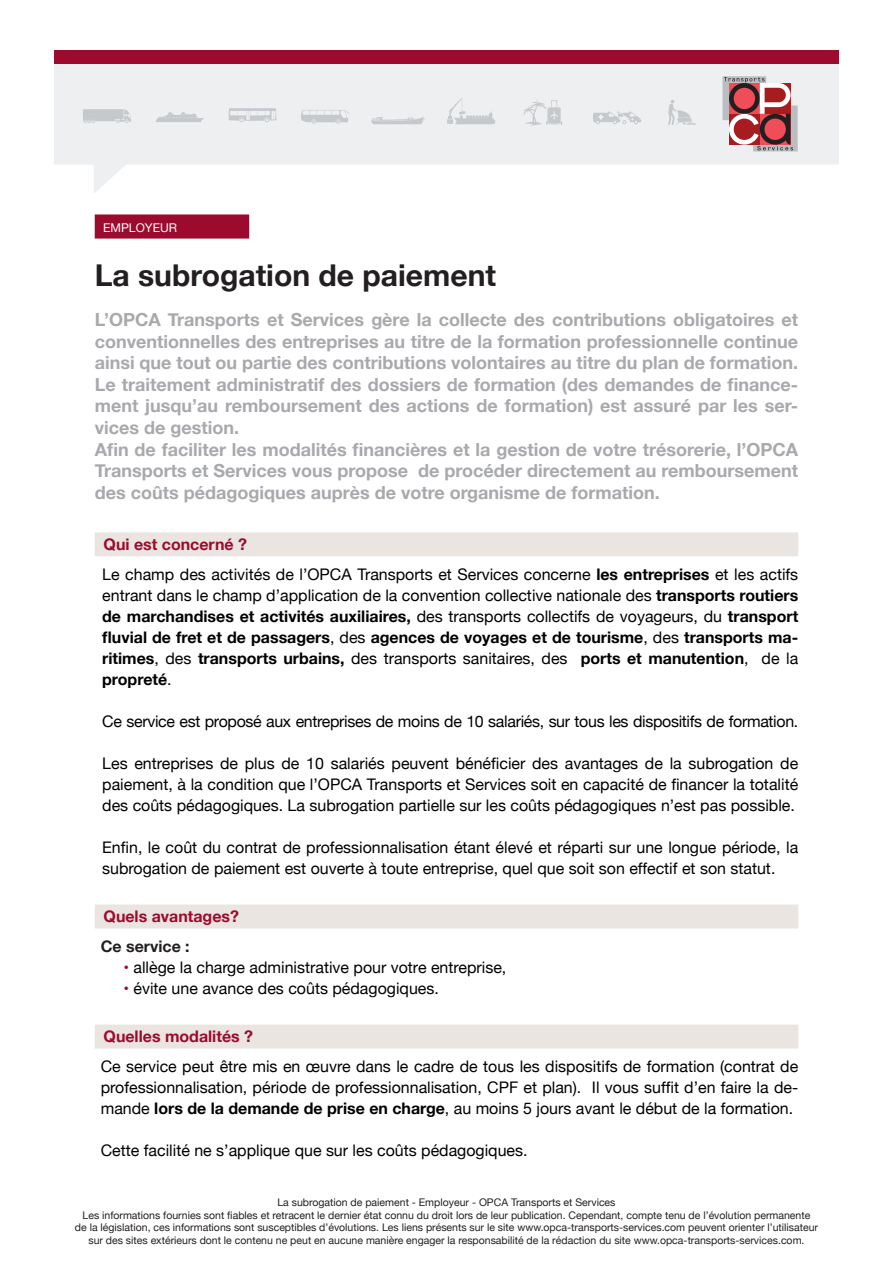
<style>
.page{position:relative;width:893px;height:1263px;background:#fff}
.page>*{position:absolute;margin:0;border:0;box-sizing:border-box;transform-origin:0 0}
.t1{font:700 30px "Helvetica Neue";color:#231f20}
.t2{font:700 18px/21.6px "Helvetica Neue";color:#a8a9ad}
.t3{font:15.9px/21px "Helvetica Neue";color:#000}
.t4{font:700 15.9px/21px "Helvetica Neue";color:#000;text-align:justify}
.t5{font:15.9px "Helvetica Neue";letter-spacing:-.02em;color:#000}
.t6{font:700 15.9px "Helvetica Neue";color:#9c0a2d}
.t7{font:700 15.9px "Helvetica Neue";color:#231f20}
.t8{font:12px "Helvetica Neue";color:#fff}
.t9{font:10.5px/12.6px "Helvetica Neue";color:#231f20;text-align:center}
.s1{font-weight:700;color:#9c0a2d}
.s2{font-weight:700}
.s3{font-weight:400}
.s4{color:#9c0a2d}
</style>
<div class="page">
<div style="left:54px;top:51px;width:785px;height:13px;background:#9c0a2d"></div>
<svg style="left:54px;top:64px;width:785px;height:129px;fill:#eeeff1"></svg>
<div style="left:95px;top:532px;width:703px;height:24px;background:#eae5e1"></div>
<div style="left:95px;top:904px;width:703px;height:24px;background:#eae5e1"></div>
<div style="left:95px;top:1025px;width:703px;height:23px;background:#eae5e1"></div>
<svg style="left:95px;top:214px;width:154px;height:25px;background:#9f1234"></svg>
<svg style="left:722px;top:76px;width:76px;height:75px;background:#b87d80"></svg>
<svg style="left:83px;top:109px;width:48px;height:14px"></svg>
<svg style="left:156px;top:112px;width:48px;height:10px"></svg>
<svg style="left:229px;top:108px;width:48px;height:14px"></svg>
<svg style="left:301px;top:110px;width:49px;height:14px"></svg>
<svg style="left:371px;top:117px;width:53px;height:7px"></svg>
<svg style="left:447px;top:98px;width:48px;height:26px"></svg>
<svg style="left:523px;top:98px;width:39px;height:28px"></svg>
<svg style="left:593px;top:112px;width:48px;height:12px"></svg>
<svg style="left:668px;top:100px;width:28px;height:25px"></svg>
<p class="t8" style="left:103px;top:219px;width:75px">EMPLOYEUR</p>
<h1 class="t1" style="left:95px;top:252px;width:403px">La subrogation de paiement</h1>
<p class="t2" style="left:95px;top:309px;width:705px">L’OPCA Transports et Services gère la collecte des contributions obligatoires et conventionnelles des entreprises au titre de la formation professionnelle continue ainsi que tout ou partie des contributions volontaires au titre du plan de formation.<br>Le traitement administratif des dossiers de formation (des demandes de finance&shy;ment jusqu’au remboursement des actions de formation) est assuré par les ser&shy;vices de gestion.<br>Afin de faciliter les modalités financières et la gestion de votre trésorerie, l’OPCA Transports et Services vous propose de procéder directement au remboursement des coûts pédagogiques auprès de votre organisme de formation.</p>
<p class="t3" style="left:102px;top:530px;width:697px;line-height:30px"><span class="s1">Qui est concerné ?<br></span>Le champ des activités de l’OPCA Transports et Services concerne <span class="s2">les entreprises</span> et les actifs</p>
<p class="t4" style="left:102px;top:585px;width:698px"><span class="s3">entrant dans le champ d’application de la convention collective nationale des</span> transports routiers de marchandises et activités auxiliaires, <span class="s3">des transports collectifs de voyageurs, du</span> transport fluvial de fret et de passagers<span class="s3">, des</span> agences de voyages et de tourisme<span class="s3">, des</span> transports ma&shy;ritimes<span class="s3">, des</span> transports urbains, <span class="s3">des transports sanitaires, des</span> ports et manutention<span class="s3">, de la </span>propreté<span class="s3">.</span></p>
<p class="t5" style="left:102px;top:710px;width:698px">Ce service est proposé aux entreprises de moins de 10 salariés, sur tous les dispositifs de formation.</p>
<p class="t3" style="left:102px;top:754px;width:697px;text-align:justify">Les entreprises de plus de 10 salariés peuvent bénéficier des avantages de la subrogation de paiement, à la condition que l’OPCA Transports et Services soit en capacité de financer la totalité des coûts pédagogiques. La subrogation partielle sur les coûts pédagogiques n’est pas possible.</p>
<p class="t3" style="left:102px;top:838px;width:697px">Enfin, le coût du contrat de professionnalisation étant élevé et réparti sur une longue période, la subrogation de paiement est ouverte à toute entreprise, quel que soit son effectif et son statut.</p>
<p class="t6" style="left:104px;top:904px;width:137px">Quels avantages?</p>
<p class="t7" style="left:101px;top:934px;width:90px">Ce service :</p>
<p class="t3" style="left:123px;top:958px;width:384px"><span class="s4">•</span> allège la charge administrative pour votre entreprise,</p>
<p class="t3" style="left:123px;top:979px;width:317px"><span class="s4">•</span> évite une avance des coûts pédagogiques.</p>
<p class="t6" style="left:104px;top:1024px;width:151px">Quelles modalités ?</p>
<p class="t3" style="left:101px;top:1057px;width:699px;text-align:justify">Ce service peut être mis en œuvre dans le cadre de tous les dispositifs de formation (contrat de professionnalisation, période de professionnalisation, CPF et plan). Il vous suffit d’en faire la de&shy;mande <span class="s2">lors de la demande de prise en charge</span>, au moins 5 jours avant le début de la formation.</p>
<p class="t3" style="left:101px;top:1141px;width:428px">Cette facilité ne s’applique que sur les coûts pédagogiques.</p>
<p class="t9" style="left:75px;top:1197px;width:745px">La subrogation de paiement - Employeur - OPCA Transports et Services<br>Les informations fournies sont fiables et retracent le dernier état connu du droit lors de leur publication. Cependant, compte tenu de l’évolution permanente<br>de la législation, ces informations sont susceptibles d’évolutions. Les liens présents sur le site www.opca-transports-services.com peuvent orienter l’utilisateur sur des sites extérieurs dont le contenu ne peut en aucune manière engager la responsabilité de la rédaction du site www.opca-transports-services.com.</p>
</div>
